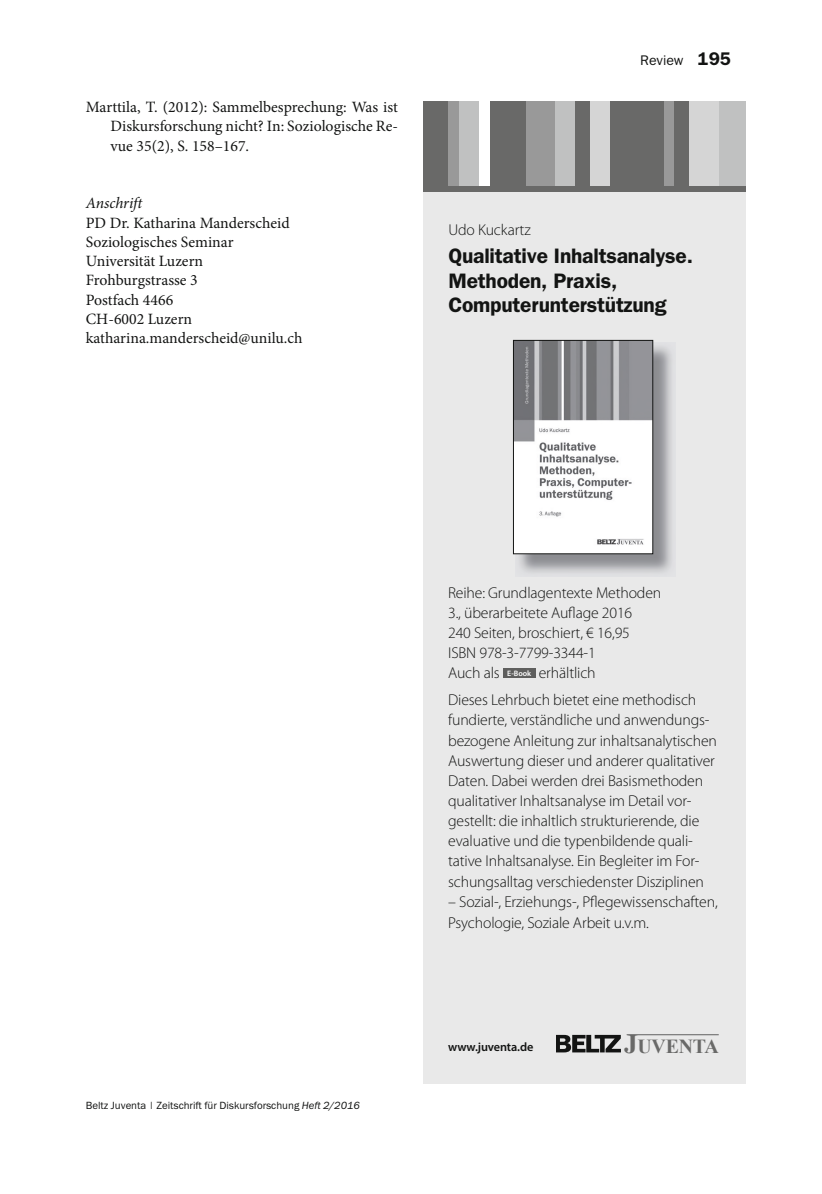
<style>
.page{position:relative;width:822px;height:1194px;background:#fff}
.page>*{position:absolute;margin:0;border:0;box-sizing:border-box;transform-origin:0 0}
.t1{font:600 21px/24.5px "Franklin Gothic";letter-spacing:-.01em;color:#131413}
.t2{font:700 19.95px "Times New Roman";letter-spacing:-.01em;color:#696968}
.t3{font:300 15.75px/20.1px "Myriad Pro";letter-spacing:-.01em;color:#131413}
.t4{font:15.75px/19.2px "Minion Pro";color:#131413;text-align:justify}
.t5{font:italic 15.75px "Minion Pro";letter-spacing:-.005em;color:#131413}
.t6{font:14px "Franklin Gothic Book ITC";color:#131413}
.t7{font:600 12.25px "Myriad Pro";letter-spacing:-.01em;color:#131413}
.t8{font:10.5px "Franklin Gothic Book ITC";color:#131413}
.s1{font-family:"Franklin Gothic Demi ITC";font-size:18.38px}
.s2{font-style:italic}
.s3{font-weight:600;font-size:7.88px;color:#fff}
.s4{font-size:26.95px}
</style>
<div class="page">
<div style="left:423px;top:101px;width:323px;height:982px;background:#e9e9e9"></div>
<div style="left:479px;top:101px;width:11px;height:85px;background:#fff"></div>
<div style="left:718px;top:101px;width:28px;height:86px;background:#c0c1c1"></div>
<div style="left:688px;top:101px;width:30px;height:85px;background:#d5d5d5"></div>
<div style="left:673px;top:101px;width:15px;height:85px;background:#696968"></div>
<div style="left:664px;top:101px;width:9px;height:85px;background:#999"></div>
<div style="left:609px;top:101px;width:55px;height:85px;background:#696968"></div>
<div style="left:589px;top:101px;width:20px;height:85px;background:#d5d5d5"></div>
<div style="left:575px;top:101px;width:14px;height:85px;background:#696968"></div>
<div style="left:525px;top:101px;width:30px;height:85px;background:#999"></div>
<div style="left:459px;top:101px;width:20px;height:85px;background:#c0c1c1"></div>
<div style="left:490px;top:101px;width:35px;height:85px;background:#696968"></div>
<div style="left:445px;top:101px;width:14px;height:85px;background:#999"></div>
<div style="left:555px;top:101px;width:20px;height:85px;background:#c0c1c1"></div>
<div style="left:423px;top:101px;width:25px;height:86px;background:#696968"></div>
<div style="left:423px;top:186px;width:323px;height:5px;background:#696968"></div>
<hr style="left:626px;top:1034px;width:92px;height:1px;background:#696968">
<svg style="left:556px;top:1034px;width:64px;height:18px"></svg>
<img style="left:515px;top:342px;width:158px;height:233px">
<img style="left:515px;top:342px;width:136px;height:210px">
<div style="left:513px;top:340px;width:140px;height:214px;border:1px solid #131413"></div>
<div style="left:503px;top:668px;width:32px;height:10px;background:#5f5f5e"></div>
<p class="t4" style="left:111px;top:98px;width:289px;text-indent:-25px">Marttila, T. (2012): Sammelbesprechung: Was ist Diskursforschung nicht? In: Soziologische Re&shy;vue 35(2), S. 158–167.</p>
<p class="t5" style="left:86px;top:193px;width:58px">Anschrift</p>
<p class="t4" style="left:86px;top:213px;width:218px;text-align:left">PD Dr. Katharina Manderscheid<br>Soziologisches Seminar<br>Universität Luzern<br>Frohburgstrasse 3<br>Postfach 4466<br>CH-6002 Luzern katharina.manderscheid@unilu.ch</p>
<p class="t6" style="left:640px;top:51px;width:92px">Review <span class="s1">195</span></p>
<p class="t3" style="left:448px;top:220px;width:84px">Udo Kuckartz</p>
<h1 class="t1" style="left:448px;top:243px;width:246px">Qualitative Inhaltsanalyse.<br>Methoden, Praxis,<br>Computerunterstützung</h1>
<p class="t8" style="left:86px;top:1098px;width:276px">Beltz Juventa | Zeitschrift für Diskursforschung <span class="s2">Heft 2/2016</span></p>
<p class="t3" style="left:448px;top:582px;width:215px">Reihe: Grundlagentexte Methoden<br>3., überarbeitete Auflage 2016<br>240 Seiten, broschiert, € 16,95<br>ISBN 978-3-7799-3344-1<br>Auch als <span class="s3">E-Book</span> erhältlich</p>
<p class="t3" style="left:448px;top:690px;width:270px">Dieses Lehrbuch bietet eine methodisch fundierte, verständliche und anwendungs&shy;bezogene Anleitung zur inhaltsanalytischen Auswertung dieser und anderer qualitativer Daten. Dabei werden drei Basismethoden qualitativer Inhaltsanalyse im Detail vor&shy;gestellt: die inhaltlich strukturierende, die evaluative und die typenbildende quali&shy;tative Inhaltsanalyse. Ein Begleiter im For&shy;schungsalltag verschiedenster Disziplinen</p>
<p class="t3" style="left:448px;top:891px;width:271px;line-height:21px">– Sozial-, Erziehungs-, Pflegewissenschaften,<br>Psychologie, Soziale Arbeit u.v.m.</p>
<p class="t7" style="left:448px;top:1039px;width:87px">www.juventa.de</p>
<p class="t2" style="left:624px;top:1032px;width:96px"><span class="s4">J</span>UVENTA</p>
</div>
